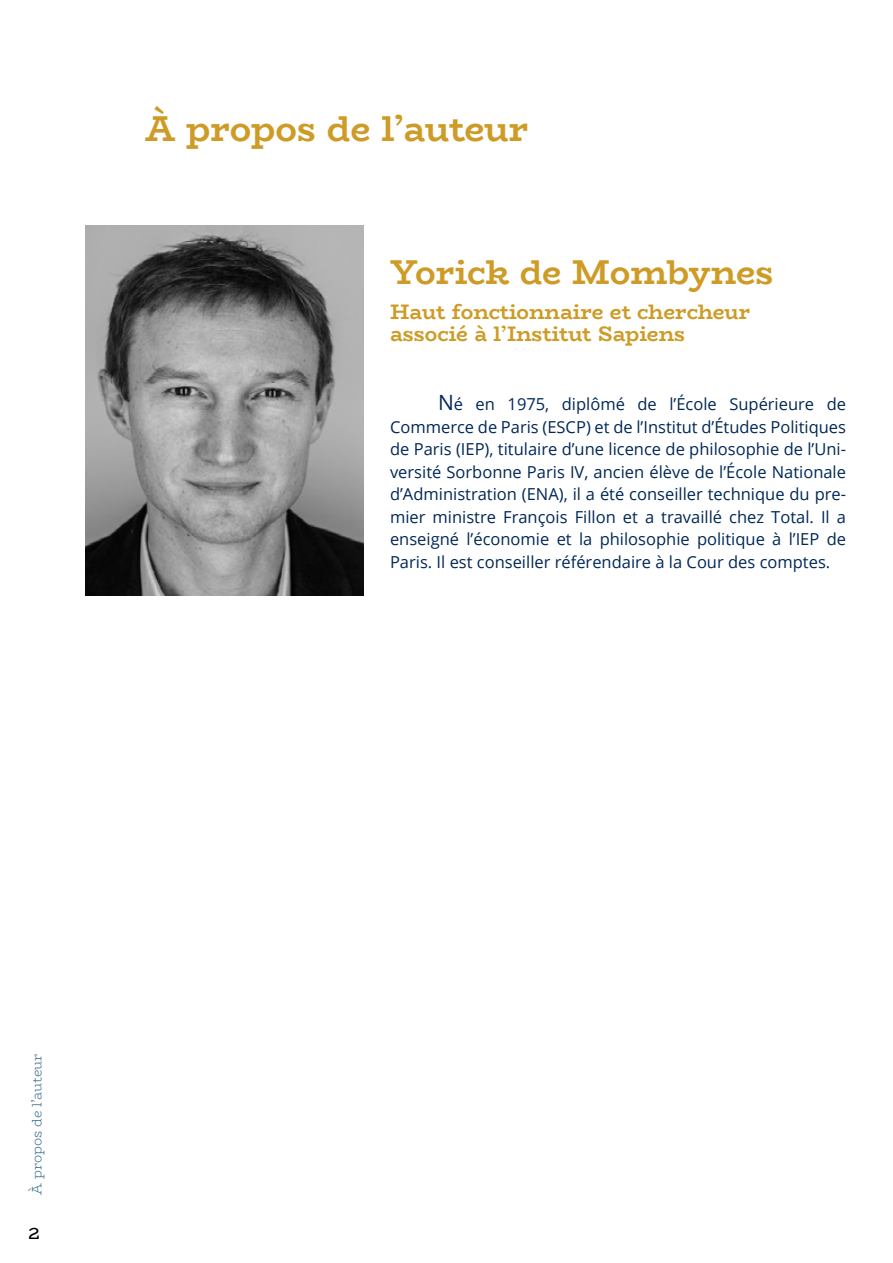
<style>
.page{position:relative;width:893px;height:1263px;background:#fff}
.page>*{position:absolute;margin:0;border:0;box-sizing:border-box;transform-origin:0 0}
.t1{font:700 36px "Bio Rhyme";letter-spacing:-.005em;color:#ce9b26}
.t2{font:700 34.5px "Bio Rhyme";letter-spacing:-.005em;color:#ce9b26}
.t3{font:700 21px/22.5px "Bio Rhyme";letter-spacing:-.005em;color:#ce9b26}
.t4{font:18px "Bio Rhyme";color:#000}
.t5{font:16.5px/22.5px "Open Sans";color:#002856;text-align:justify}
.t6{font:300 13.5px "Bio Rhyme";letter-spacing:-.005em;color:#316787}
.s1{font-size:21px}
</style>
<div class="page">
<img style="left:85px;top:225px;width:279px;height:370px">
<h1 class="t1" style="left:145px;top:101px;width:385px">À propos de l’auteur</h1>
<h2 class="t2" style="left:390px;top:246px;width:385px">Yorick de Mombynes</h2>
<p class="t3" style="left:390px;top:300px;width:362px">Haut fonctionnaire et chercheur associé à l’Institut Sapiens</p>
<p class="t5" style="left:390px;top:393px;width:458px;text-indent:48px"><span class="s1">N</span>é en 1975, diplômé de l’École Supérieure de Commerce de Paris (ESCP) et de l’Institut d’Études Politiques de Paris (IEP), titulaire d’une licence de philosophie de l’Uni&shy;versité Sorbonne Paris IV, ancien élève de l’École Nationale d’Administration (ENA), il a été conseiller technique du pre&shy;mier ministre François Fillon et a travaillé chez Total. Il a enseigné l’économie et la philosophie politique à l’IEP de Paris. Il est conseiller référendaire à la Cour des comptes.</p>
<p class="t6" style="left:27px;top:1195px;width:143px;rotate:-90deg">À propos de l’auteur</p>
<p class="t4" style="left:28px;top:1219px;width:13px">2</p>
</div>
